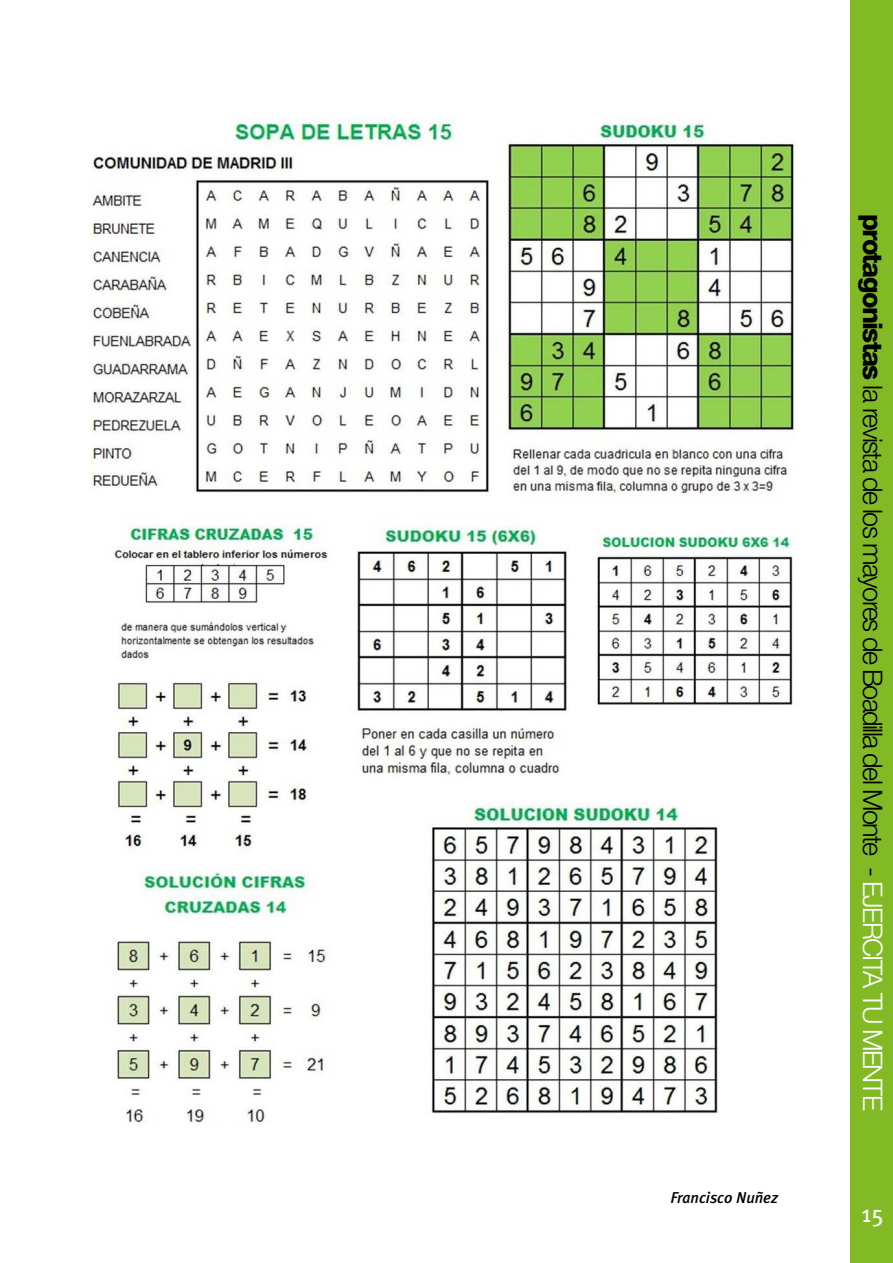
<style>
.page{position:relative;width:893px;height:1263px;background:#fff}
.page>*{position:absolute;margin:0;border:0;box-sizing:border-box;transform-origin:0 0}
.t1{font:300 27px "Helvetica Neue";letter-spacing:-.06em;color:#000}
.t2{font:24px "Meta Plus";color:#fff}
.t3{font:italic 500 15.75px "Meta Plus";color:#000}
.s1{font-weight:800}
.s2{color:#fff}
</style>
<div class="page">
<div style="left:850px;top:0;width:43px;height:1263px;background:#82ba26"></div>
<img style="left:90px;top:116px;width:704px;height:1008px">
<p class="t3" style="left:670px;top:1189px;width:109px">Francisco Nuñez</p>
<p class="t1" style="left:889px;top:214px;width:898px;rotate:90deg"><span class="s1">protagonistas</span> la revista de los mayores de Boadilla del Monte - <span class="s2">EJERCITA TU MENTE</span></p>
<p class="t2" style="left:861px;top:1200px;width:24px">15</p>
</div>
